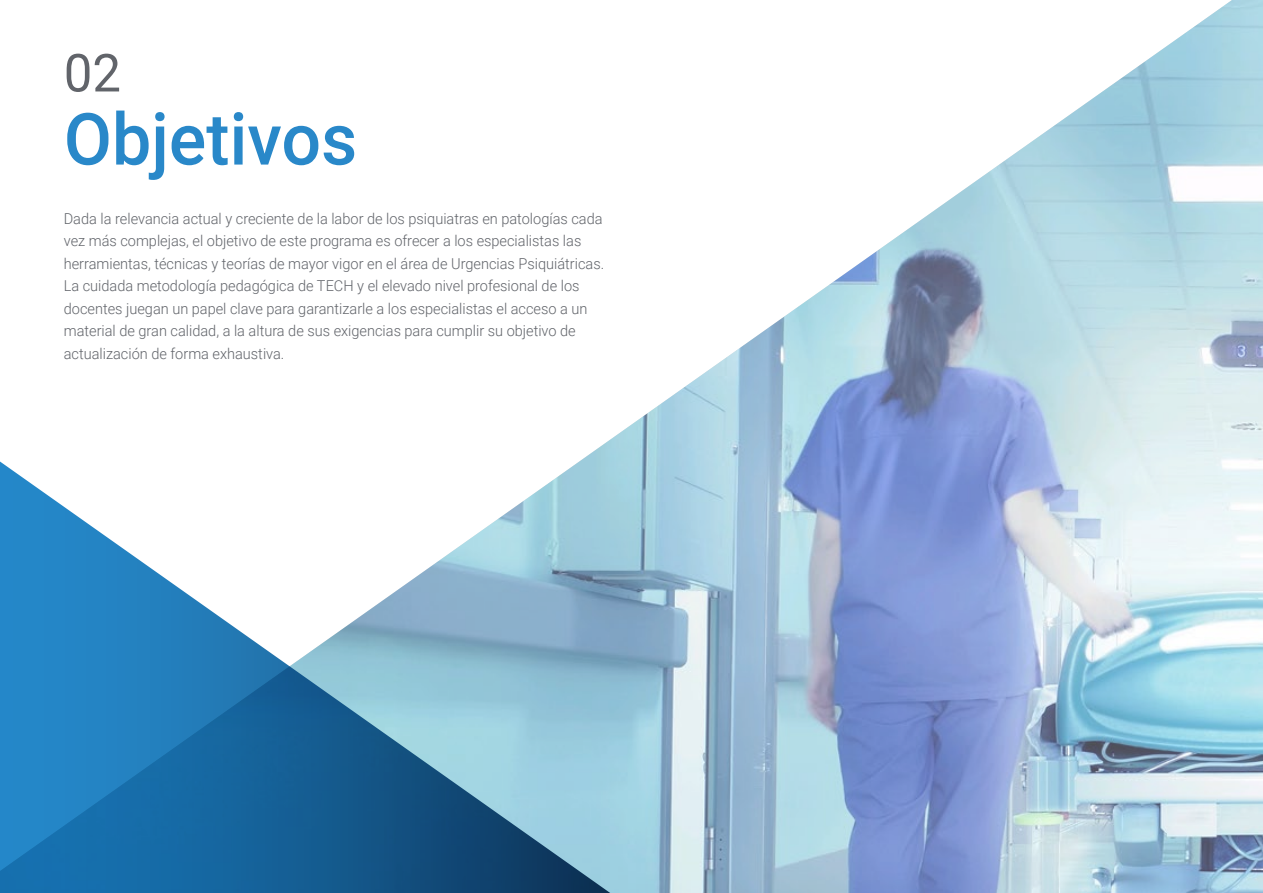
<style>
.page{position:relative;width:1263px;height:893px;background:#fff}
.page>*{position:absolute;margin:0;border:0;box-sizing:border-box;transform-origin:0 0}
.t1{font:500 72px "Roboto";color:#2988c9}
.t2{font:52.5px "Roboto";color:#61646a}
.t3{font:300 15px/22.5px "Roboto";color:#61646a}
</style>
<div class="page">
<img style="left:601px;top:0;width:662px;height:893px">
<svg style="left:0;top:446px;width:640px;height:447px"></svg>
<h2 class="t2" style="left:64px;top:36px;width:59px">02</h2>
<h1 class="t1" style="left:64px;top:89px;width:295px">Objetivos</h1>
<p class="t3" style="left:64px;top:207px;width:542px">Dada la relevancia actual y creciente de la labor de los psiquiatras en patologías cada vez más complejas, el objetivo de este programa es ofrecer a los especialistas las herramientas, técnicas y teorías de mayor vigor en el área de Urgencias Psiquiátricas.<br>La cuidada metodología pedagógica de TECH y el elevado nivel profesional de los docentes juegan un papel clave para garantizarle a los especialistas el acceso a un material de gran calidad, a la altura de sus exigencias para cumplir su objetivo de actualización de forma exhaustiva.</p>
</div>
